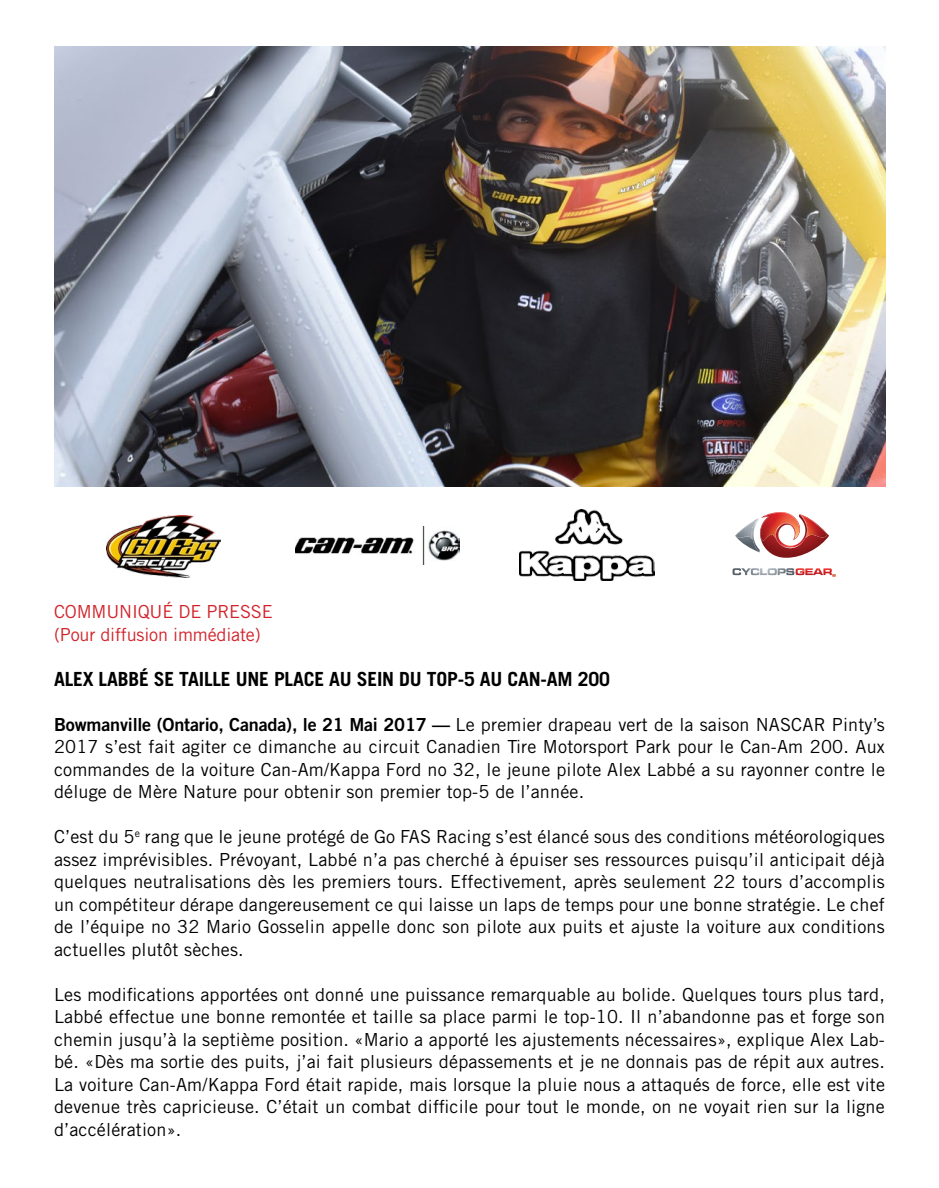
<style>
.page{position:relative;width:939px;height:1188px;background:#fff}
.page>*{position:absolute;margin:0;border:0;box-sizing:border-box;transform-origin:0 0}
.t1{font:700 19.5px "Trade Gothic LT Std";letter-spacing:-.01em;color:#000}
.t2{font:18px/22.5px "Trade Gothic LT Std";letter-spacing:.01em;color:#000;text-align:justify}
.t3{font:18px/22.5px "Trade Gothic LT Std";letter-spacing:-.01em;color:#d2232a}
.s1{font-family:"Trade Gothic LT Std Bd 2"}
</style>
<div class="page">
<img style="left:519px;top:509px;width:135px;height:71px">
<svg style="left:738px;top:512px;width:90px;height:46px"></svg>
<img style="left:801px;top:515px;width:26px;height:23px">
<img style="left:735px;top:520px;width:21px;height:19px">
<svg style="left:732px;top:568px;width:103px;height:9px"></svg>
<img style="left:295px;top:527px;width:164px;height:37px">
<img style="left:107px;top:515px;width:113px;height:62px">
<img style="left:54px;top:46px;width:831px;height:440px">
<p class="t3" style="left:54px;top:600px;width:220px">COMMUNIQUÉ DE PRESSE (Pour diffusion immédiate)</p>
<p class="t1" style="left:54px;top:667px;width:557px">ALEX LABBÉ SE TAILLE UNE PLACE AU SEIN DU TOP-5 AU CAN-AM 200</p>
<p class="t2" style="left:54px;top:713px;width:832px"><span class="s1">Bowmanville (Ontario, Canada), le 21 Mai 2017 —</span> Le premier drapeau vert de la saison NASCAR Pinty’s 2017 s’est fait agiter ce dimanche au circuit Canadien Tire Motorsport Park pour le Can-Am 200. Aux commandes de la voiture Can-Am/Kappa Ford no 32, le jeune pilote Alex Labbé a su rayonner contre le déluge de Mère Nature pour obtenir son premier top-5 de l’année.</p>
<p class="t2" style="left:54px;top:825px;width:832px">C’est du 5<sup>e</sup> rang que le jeune protégé de Go FAS Racing s’est élancé sous des conditions météorologiques assez imprévisibles. Prévoyant, Labbé n’a pas cherché à épuiser ses ressources puisqu’il anticipait déjà quelques neutralisations dès les premiers tours. Effectivement, après seulement 22 tours d’accomplis un compétiteur dérape dangereusement ce qui laisse un laps de temps pour une bonne stratégie. Le chef de l’équipe no 32 Mario Gosselin appelle donc son pilote aux puits et ajuste la voiture aux conditions actuelles plutôt sèches.</p>
<p class="t2" style="left:54px;top:983px;width:832px">Les modifications apportées ont donné une puissance remarquable au bolide. Quelques tours plus tard, Labbé effectue une bonne remontée et taille sa place parmi le top-10. Il n’abandonne pas et forge son chemin jusqu’à la septième position. «Mario a apporté les ajustements nécessaires», explique Alex Lab&shy;bé. «Dès ma sortie des puits, j’ai fait plusieurs dépassements et je ne donnais pas de répit aux autres.<br>La voiture Can-Am/Kappa Ford était rapide, mais lorsque la pluie nous a attaqués de force, elle est vite devenue très capricieuse. C’était un combat difficile pour tout le monde, on ne voyait rien sur la ligne d’accélération».</p>
</div>
